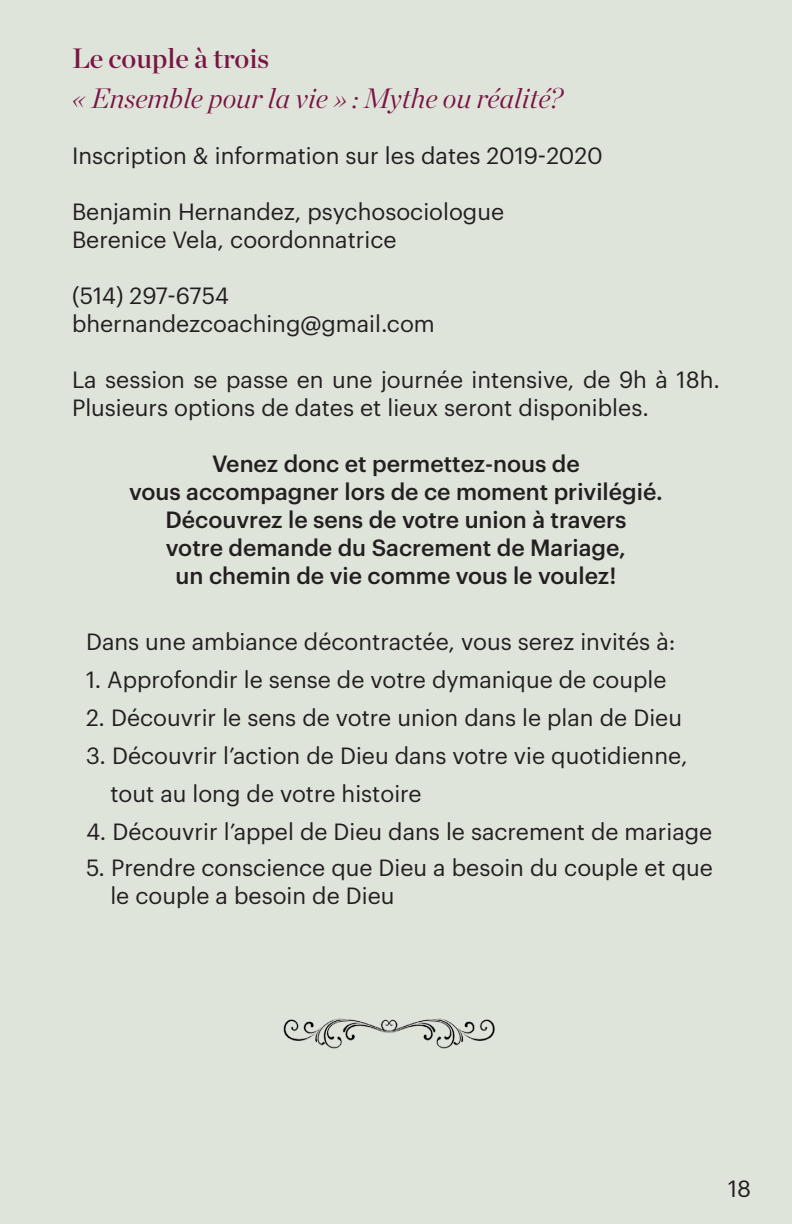
<style>
.page{position:relative;width:792px;height:1224px;background:#dee4da}
.page>*{position:absolute;margin:0;border:0;box-sizing:border-box;transform-origin:0 0}
.t1{font:italic 300 28px "Chronicle Display";color:#7a1443}
.t2{font:28px "Chronicle Display Semi";color:#7a1443}
.t3{font:23px/28px "Graphik";color:#231f20}
.t4{font:500 23px/28px "Graphik";color:#231f20;text-align:center}
</style>
<div class="page">
<img style="left:283px;top:1018px;width:212px;height:31px">
<p class="t2" style="left:72px;top:36px;width:199px">Le couple à trois</p>
<p class="t1" style="left:72px;top:76px;width:492px">« Ensemble pour la vie » : Mythe ou réalité?</p>
<p class="t3" style="left:72px;top:140px;width:532px">Inscription &amp; information sur les dates 2019-2020</p>
<p class="t3" style="left:72px;top:196px;width:434px">Benjamin Hernandez, psychosociologue</p>
<p class="t3" style="left:72px;top:224px;width:326px">Berenice Vela, coordonnatrice</p>
<p class="t3" style="left:72px;top:280px;width:159px">(514) 297-6754</p>
<p class="t3" style="left:72px;top:308px;width:364px">bhernandezcoaching@gmail.com</p>
<p class="t3" style="left:72px;top:364px;width:649px">La session se passe en une journée intensive, de 9h à 18h.<br>Plusieurs options de dates et lieux seront disponibles.</p>
<p class="t4" style="left:212px;top:448px;width:369px">Venez donc et permettez-nous de</p>
<p class="t4" style="left:129px;top:476px;width:535px">vous accompagner lors de ce moment privilégié.<br>Découvrez le sens de votre union à travers</p>
<p class="t4" style="left:166px;top:532px;width:462px">votre demande du Sacrement de Mariage,</p>
<p class="t4" style="left:176px;top:560px;width:442px">un chemin de vie comme vous le voulez!</p>
<p class="t3" style="left:86px;top:626px;width:591px">Dans une ambiance décontractée, vous serez invités à:</p>
<p class="t3" style="left:86px;top:664px;width:582px">1. Approfondir le sense de votre dymanique de couple</p>
<p class="t3" style="left:86px;top:702px;width:597px">2. Découvrir le sens de votre union dans le plan de Dieu</p>
<p class="t3" style="left:110px;top:735px;width:579px;line-height:38px;text-indent:-24px">3. Découvrir l’action de Dieu dans votre vie quotidienne, tout au long de votre histoire</p>
<p class="t3" style="left:86px;top:816px;width:628px">4. Découvrir l’appel de Dieu dans le sacrement de mariage</p>
<p class="t3" style="left:110px;top:852px;width:604px;text-indent:-24px">5. Prendre conscience que Dieu a besoin du couple et que le couple a besoin de Dieu</p>
<p class="t3" style="left:728px;top:1173px;width:25px">18</p>
</div>
